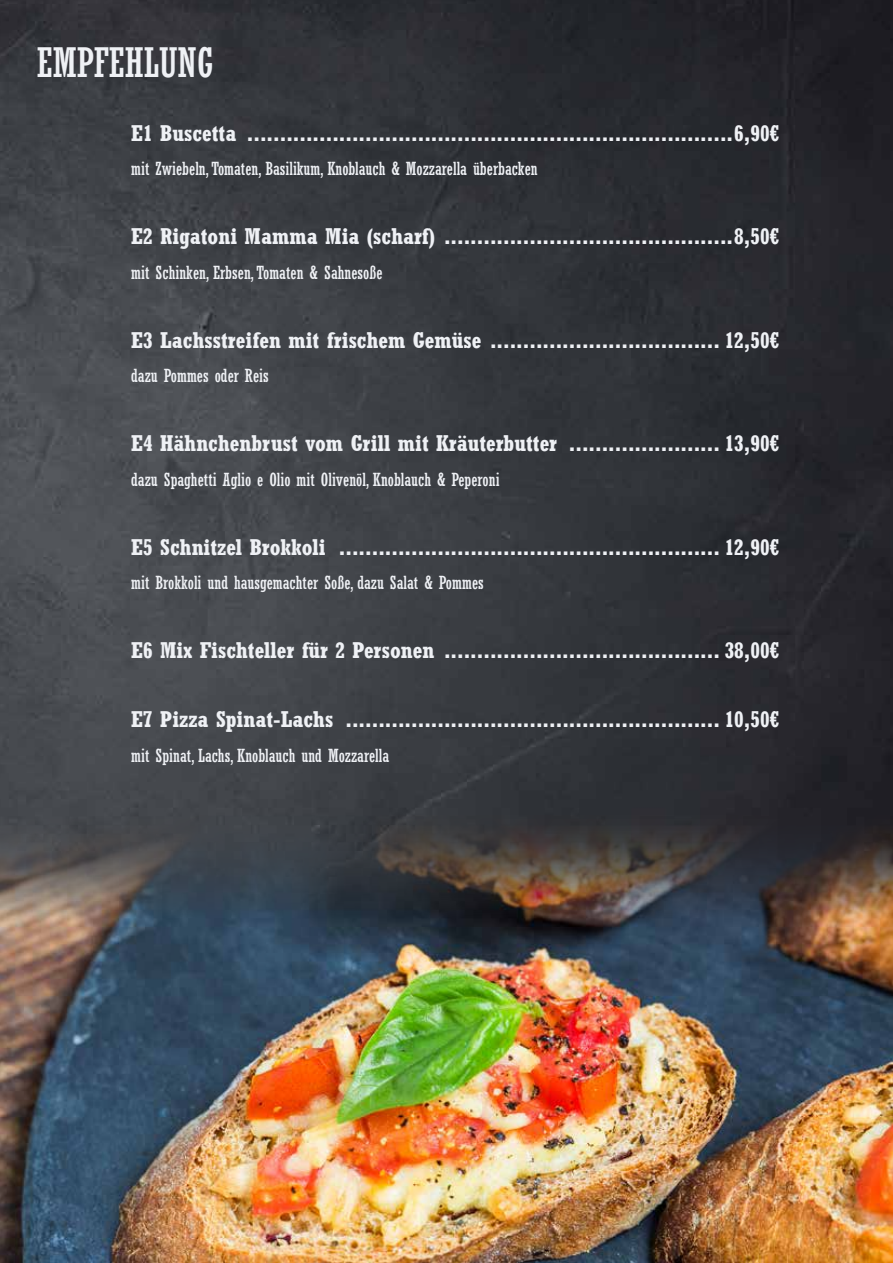
<style>
.page{position:relative;width:893px;height:1263px;background:#fff}
.page>*{position:absolute;margin:0;border:0;box-sizing:border-box;transform-origin:0 0}
.t1{font:condensed 40.5px "Rockwell";color:#eff1f5}
.t2{font:700 condensed 22.5px "Rockwell";color:#eff1f5}
.t3{font:condensed 18px "Rockwell";color:#eff1f5}
</style>
<div class="page">
<img style="left:0;top:0;width:893px;height:808px">
<img style="left:0;top:808px;width:893px;height:455px">
<h1 class="t1" style="left:37px;top:39px;width:178px">EMPFEHLUNG</h1>
<p class="t2" style="left:131px;top:119px;width:650px">E1 Buscetta ..........................................................................6,90€</p>
<p class="t3" style="left:131px;top:158px;width:408px">mit Zwiebeln, Tomaten, Basilikum, Knoblauch &amp; Mozzarella überbacken</p>
<p class="t2" style="left:131px;top:223px;width:650px">E2 Rigatoni Mamma Mia (scharf) ............................................8,50€</p>
<p class="t3" style="left:131px;top:262px;width:253px">mit Schinken, Erbsen, Tomaten &amp; Sahnesoße</p>
<p class="t2" style="left:131px;top:326px;width:650px">E3 Lachsstreifen mit frischem Gemüse ................................... 12,50€</p>
<p class="t3" style="left:131px;top:365px;width:139px">dazu Pommes oder Reis</p>
<p class="t2" style="left:131px;top:430px;width:650px">E4 Hähnchenbrust vom Grill mit Kräuterbutter ....................... 13,90€</p>
<p class="t3" style="left:131px;top:469px;width:370px">dazu Spaghetti Aglio e Olio mit Olivenöl, Knoblauch &amp; Peperoni</p>
<p class="t2" style="left:131px;top:533px;width:650px">E5 Schnitzel Brokkoli .......................................................... 12,90€</p>
<p class="t3" style="left:131px;top:572px;width:354px">mit Brokkoli und hausgemachter Soße, dazu Salat &amp; Pommes</p>
<p class="t2" style="left:131px;top:637px;width:650px">E6 Mix Fischteller für 2 Personen .......................................... 38,00€</p>
<p class="t2" style="left:131px;top:706px;width:650px">E7 Pizza Spinat-Lachs ......................................................... 10,50€</p>
<p class="t3" style="left:131px;top:745px;width:259px">mit Spinat, Lachs, Knoblauch und Mozzarella</p>
</div>
